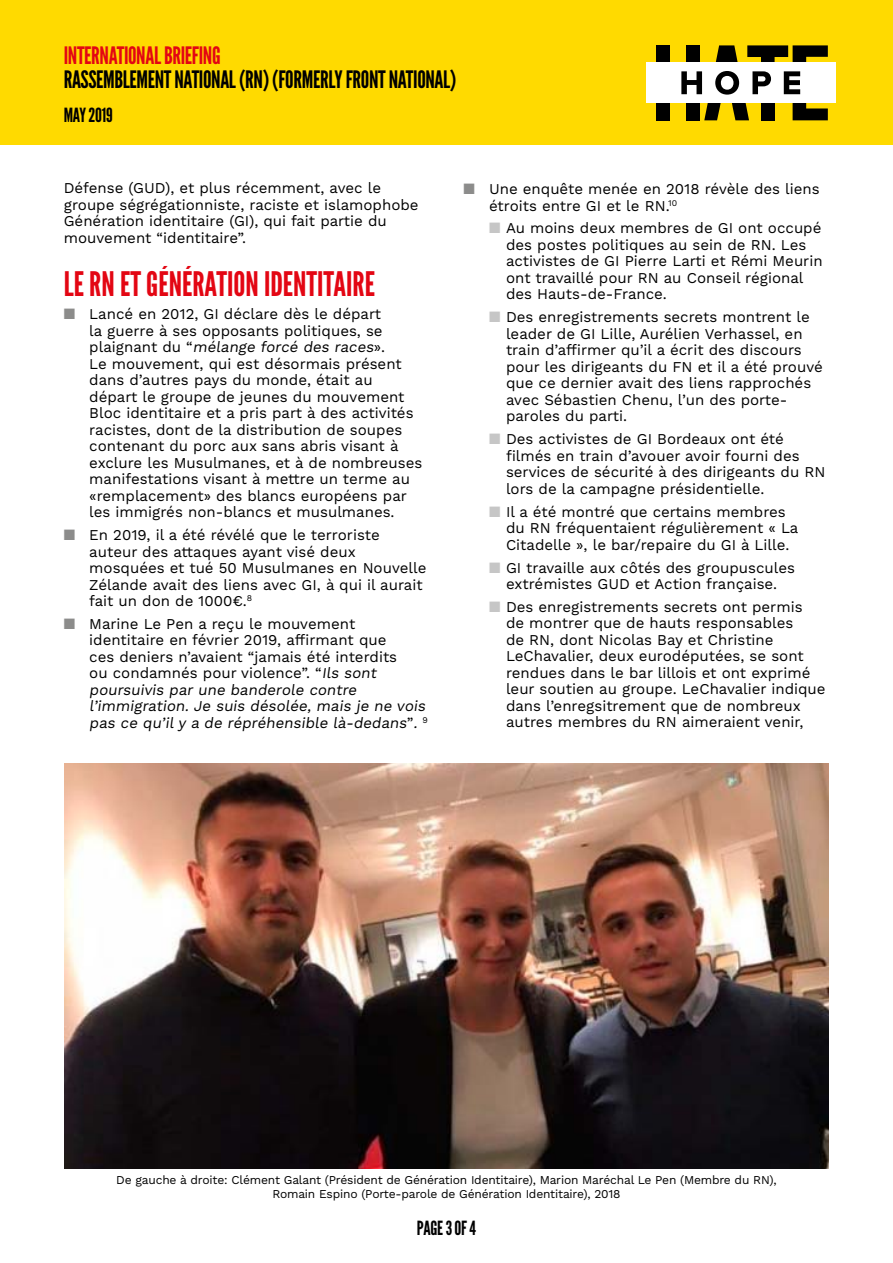
<style>
.page{position:relative;width:893px;height:1263px;background:#fff}
.page>*{position:absolute;margin:0;border:0;box-sizing:border-box;transform-origin:0 0}
.t1{font:33.75px "League Gothic";color:#e30613}
.t2{font:24px "League Gothic";letter-spacing:-.015em;color:#000}
.t3{font:24px "League Gothic";letter-spacing:-.015em;color:#e30613}
.t4{font:19.5px "League Gothic";letter-spacing:-.015em;color:#000}
.t5{font:15px/16.5px "Work Sans";color:#000}
.t6{font:12px/13.5px "Work Sans";letter-spacing:-.015em;color:#000;text-align:center}
.s1{color:#8c8c8b}
.s2{color:#c6c6c6}
</style>
<div class="page">
<div style="left:0;top:0;width:893px;height:145px;background:#ffda00"></div>
<div style="left:686px;top:45px;width:13px;height:18px;background:#000"></div>
<div style="left:656px;top:103px;width:14px;height:17px;background:#000"></div>
<div style="left:656px;top:45px;width:14px;height:18px;background:#000"></div>
<svg style="left:704px;top:103px;width:17px;height:17px"></svg>
<div style="left:686px;top:103px;width:13px;height:17px;background:#000"></div>
<svg style="left:732px;top:103px;width:17px;height:17px"></svg>
<svg style="left:716px;top:45px;width:22px;height:18px"></svg>
<div style="left:761px;top:103px;width:14px;height:17px;background:#000"></div>
<svg style="left:747px;top:45px;width:81px;height:18px"></svg>
<svg style="left:793px;top:103px;width:35px;height:17px"></svg>
<div style="left:646px;top:63px;width:190px;height:40px;background:#fff"></div>
<svg style="left:681px;top:71px;width:21px;height:23px"></svg>
<svg style="left:715px;top:71px;width:24px;height:24px"></svg>
<svg style="left:752px;top:71px;width:19px;height:23px"></svg>
<svg style="left:784px;top:71px;width:16px;height:23px"></svg>
<img style="left:64px;top:763px;width:765px;height:406px">
<h2 class="t3" style="left:64px;top:42px;width:158px">INTERNATIONAL BRIEFING</h2>
<h2 class="t2" style="left:64px;top:66px;width:394px">RASSEMBLEMENT NATIONAL (RN) (FORMERLY FRONT NATIONAL)</h2>
<h3 class="t4" style="left:64px;top:104px;width:50px">MAY 2019</h3>
<p class="t5" style="left:64px;top:180px;width:356px">Défense (GUD), et plus récemment, avec le groupe ségrégationniste, raciste et islamophobe Génération identitaire (GI), qui fait partie du mouvement “identitaire”.</p>
<h1 class="t1" style="left:64px;top:264px;width:313px">LE RN ET GÉNÉRATION IDENTITAIRE</h1>
<p class="t5" style="left:89px;top:306px;width:335px;text-indent:-26px"><span class="s1">■</span> Lancé en 2012, GI déclare dès le départ<br>la guerre à ses opposants politiques, se<br>p la i g n a n t d u “ mélange forcé des races» .<br>Le mouvement, qui est désormais présent dans d’autres pays du monde, était au départ le groupe de jeunes du mouvement Bloc identitaire et a pris part à des activités racistes, dont de la distribution de soupes contenant du porc aux sans abris visant à exclure les Musulmanes, et à de nombreuses manifestations visant à mettre un terme au «remplacement» des blancs européens par les immigrés non-blancs et musulmanes.</p>
<p class="t5" style="left:89px;top:527px;width:339px;text-indent:-26px"><span class="s1">■</span> En 2019, il a été révélé que le terroriste auteur des attaques ayant visé deux mosquées et tué 50 Musulmanes en Nouvelle Zélande avait des liens avec GI, à qui il aurait fait un don de 1000€.<sup>8</sup></p>
<p class="t5" style="left:89px;top:616px;width:340px;text-indent:-26px"><span class="s1">■</span> Marine Le Pen a reçu le mouvement identitaire en février 2019, affirmant que<br>ces deniers n’avaient “jamais été interdits<br>ou condamnés pour violence”. “Ils sont poursuivis par une banderole contre l’immigration. Je suis désolée, mais je ne vois pas ce qu’il y a de répréhensible là-dedans” . <sup>9</sup></p>
<p class="t5" style="left:489px;top:181px;width:332px;text-indent:-26px"><span class="s1">■</span> Une enquête menée en 2018 révèle des liens étroits entre GI et le RN.<sup>10</sup></p>
<p class="t5" style="left:506px;top:221px;width:318px;text-indent:-17px"><span class="s2">■</span> Au moins deux membres de GI ont occupé des postes politiques au sein de RN. Les activistes de GI Pierre Larti et Rémi Meurin ont travaillé pour RN au Conseil régional des Hauts-de-France.</p>
<p class="t5" style="left:506px;top:310px;width:318px;text-indent:-17px"><span class="s2">■</span> Des enregistrements secrets montrent le leader de GI Lille, Aurélien Verhassel, en train d’affirmer qu’il a écrit des discours pour les dirigeants du FN et il a été prouvé que ce dernier avait des liens rapprochés avec Sébastien Chenu, l’un des porte&shy;paroles du parti.</p>
<p class="t5" style="left:506px;top:432px;width:321px;text-indent:-17px"><span class="s2">■</span> Des activistes de GI Bordeaux ont été filmés en train d’avouer avoir fourni des services de sécurité à des dirigeants du RN lors de la campagne présidentielle.</p>
<p class="t5" style="left:506px;top:504px;width:294px;text-indent:-17px"><span class="s2">■</span> Il a été montré que certains membres du RN fréquentaient régulièrement « La<br>Citadelle », le bar/repaire du GI à Lille.</p>
<p class="t5" style="left:489px;top:560px;width:307px;text-align:center"><span class="s2">■</span> GI travaille aux côtés des groupuscules extrémistes GUD et Action française.</p>
<p class="t5" style="left:506px;top:599px;width:321px;text-indent:-17px"><span class="s2">■</span> Des enregistrements secrets ont permis<br>de montrer que de hauts responsables<br>de RN, dont Nicolas Bay et Christine LeChavalier, deux eurodéputées, se sont rendues dans le bar lillois et ont exprimé leur soutien au groupe. LeChavalier indique dans l’enregsitrement que de nombreux autres membres du RN aimeraient venir,</p>
<p class="t6" style="left:116px;top:1174px;width:662px">De gauche à droite: Clément Galant (Président de Génération Identitaire), Marion Maréchal Le Pen (Membre du RN),<br>Romain Espino (Porte-parole de Génération Identitaire), 2018</p>
<h3 class="t4" style="left:417px;top:1216px;width:61px">PAGE 3 OF 4</h3>
</div>
